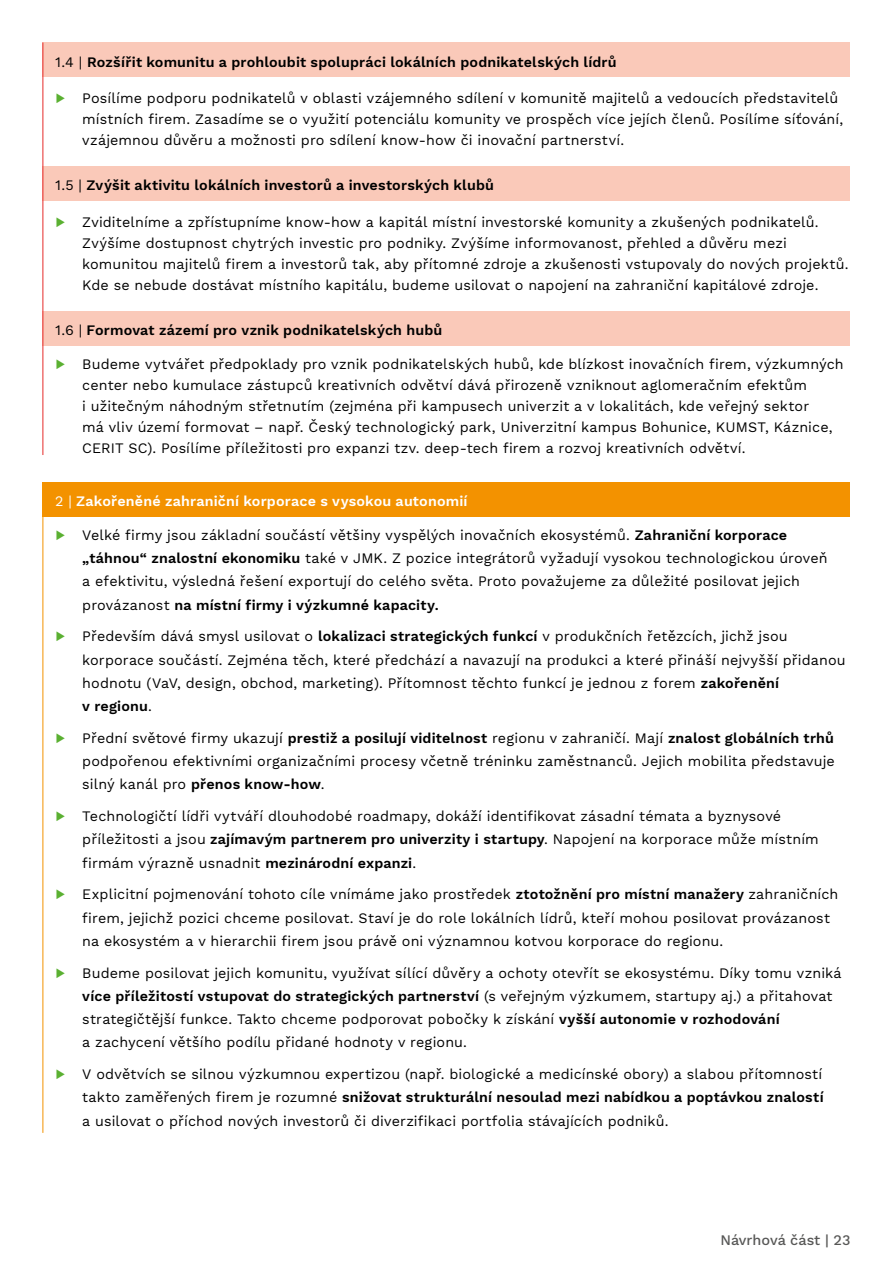
<style>
.page{position:relative;width:893px;height:1263px;background:#fff}
.page>*{position:absolute;margin:0;border:0;box-sizing:border-box;transform-origin:0 0}
.t1{font:500 14.4px "Work Sans";color:#575756}
.t2{font:14.25px/23.2px "Work Sans";letter-spacing:.01em;color:#000}
.t3{font:600 14.25px "Work Sans";letter-spacing:.01em;color:#000}
.t4{font:600 14.25px "Work Sans";letter-spacing:.01em;color:#fff}
.s1{font-weight:400}
.s2{font-weight:200;color:#5ab031}
.s3{font-weight:600}
</style>
<div class="page">
<div style="left:43px;top:43px;width:807px;height:34px;background:#fac9b9"></div>
<div style="left:43px;top:166px;width:807px;height:35px;background:#fac9b9"></div>
<div style="left:43px;top:311px;width:807px;height:35px;background:#fac9b9"></div>
<div style="left:43px;top:482px;width:807px;height:35px;background:#f39200"></div>
<hr style="left:43px;top:43px;width:1px;height:412px;background:#e62b29">
<hr style="left:43px;top:482px;width:1px;height:651px;background:#f39200">
<p class="t3" style="left:55px;top:53px;width:563px"><span class="s1">1.4 |</span> Rozšířit komunitu a prohloubit spolupráci lokálních podnikatelských lídrů</p>
<p class="t2" style="left:82px;top:89px;width:762px;line-height:21px;text-indent:-27px"><span class="s2">▶</span> Posílíme podporu podnikatelů v oblasti vzájemného sdílení v komunitě majitelů a vedoucích představitelů místních firem. Zasadíme se o využití potenciálu komunity ve prospěch více jejích členů. Posílíme síťování, vzájemnou důvěru a možnosti pro sdílení know-how či inovační partnerství.</p>
<p class="t3" style="left:55px;top:177px;width:440px"><span class="s1">1.5 |</span> Zvýšit aktivitu lokálních investorů a investorských klubů</p>
<p class="t2" style="left:82px;top:212px;width:768px;line-height:21px;text-indent:-27px"><span class="s2">▶</span> Zviditelníme a zpřístupníme know-how a kapitál místní investorské komunity a zkušených podnikatelů.<br>Zvýšíme dostupnost chytrých investic pro podniky. Zvýšíme informovanost, přehled a důvěru mezi komunitou majitelů firem a investorů tak, aby přítomné zdroje a zkušenosti vstupovaly do nových projektů.<br>Kde se nebude dostávat místního kapitálu, budeme usilovat o napojení na zahraniční kapitálové zdroje.</p>
<p class="t3" style="left:55px;top:322px;width:389px"><span class="s1">1.6 |</span> Formovat zázemí pro vznik podnikatelských hubů</p>
<p class="t2" style="left:82px;top:354px;width:763px;line-height:21px;text-indent:-27px"><span class="s2">▶</span> Budeme vytvářet předpoklady pro vznik podnikatelských hubů, kde blízkost inovačních firem, výzkumných center nebo kumulace zástupců kreativních odvětví dává přirozeně vzniknout aglomeračním efektům<br>i užitečným náhodným střetnutím (zejména při kampusech univerzit a v lokalitách, kde veřejný sektor<br>má vliv území formovat – např. Český technologický park, Univerzitní kampus Bohunice, KUMST, Káznice, CERIT SC). Posílíme příležitosti pro expanzi tzv. deep-tech firem a rozvoj kreativních odvětví.</p>
<p class="t4" style="left:55px;top:493px;width:414px"><span class="s1">2 |</span> Zakořeněné zahraniční korporace s vysokou autonomií</p>
<p class="t2" style="left:82px;top:524px;width:747px;text-indent:-27px"><span class="s2">▶</span> Velké firmy jsou základní součástí většiny vyspělých inovačních ekosystémů. <span class="s3">Zahraniční korporace „táhnou“ znalostní ekonomiku</span> také v JMK. Z pozice integrátorů vyžadují vysokou technologickou úroveň a efektivitu, výsledná řešení exportují do celého světa. Proto považujeme za důležité posilovat jejich provázanost <span class="s3">na místní firmy i výzkumné kapacity.</span></p>
<p class="t2" style="left:82px;top:625px;width:765px;text-indent:-27px"><span class="s2">▶</span> Především dává smysl usilovat o <span class="s3">lokalizaci strategických funkcí</span> v produkčních řetězcích, jichž jsou korporace součástí. Zejména těch, které předchází a navazují na produkci a které přináší nejvyšší přidanou hodnotu (VaV, design, obchod, marketing). Přítomnost těchto funkcí je jednou z forem <span class="s3">zakořenění<br>v regionu</span>.</p>
<p class="t2" style="left:82px;top:727px;width:754px;text-align:justify;text-indent:-27px"><span class="s2">▶</span> Přední světové firmy ukazují <span class="s3">prestiž a posilují viditelnost</span> regionu v zahraničí. Mají <span class="s3">znalost globálních trhů </span>podpořenou efektivními organizačními procesy včetně tréninku zaměstnanců. Jejich mobilita představuje silný kanál pro <span class="s3">přenos know-how</span>.</p>
<p class="t2" style="left:82px;top:805px;width:738px;text-indent:-27px"><span class="s2">▶</span> Technologičtí lídři vytváří dlouhodobé roadmapy, dokáží identifikovat zásadní témata a byznysové příležitosti a jsou <span class="s3">zajímavým partnerem pro univerzity i startupy</span>. Napojení na korporace může místním firmám výrazně usnadnit <span class="s3">mezinárodní expanzi</span>.</p>
<p class="t2" style="left:82px;top:883px;width:758px;text-indent:-27px"><span class="s2">▶</span> Explicitní pojmenování tohoto cíle vnímáme jako prostředek <span class="s3">ztotožnění pro místní manažery</span> zahraničních firem, jejichž pozici chceme posilovat. Staví je do role lokálních lídrů, kteří mohou posilovat provázanost na ekosystém a v hierarchii firem jsou právě oni významnou kotvou korporace do regionu.</p>
<p class="t2" style="left:82px;top:962px;width:761px;text-indent:-27px"><span class="s2">▶</span> Budeme posilovat jejich komunitu, využívat sílící důvěry a ochoty otevřít se ekosystému. Díky tomu vzniká <span class="s3">více příležitostí vstupovat do strategických partnerství</span> (s veřejným výzkumem, startupy aj.) a přitahovat strategičtější funkce. Takto chceme podporovat pobočky k získání <span class="s3">vyšší autonomie v rozhodování<br></span>a zachycení většího podílu přidané hodnoty v regionu.</p>
<p class="t2" style="left:82px;top:1063px;width:743px;text-align:justify;text-indent:-27px"><span class="s2">▶</span> V odvětvích se silnou výzkumnou expertizou (např. biologické a medicínské obory) a slabou přítomností takto zaměřených firem je rozumné <span class="s3">snižovat strukturální nesoulad mezi nabídkou a poptávkou znalostí </span>a usilovat o příchod nových investorů či diverzifikaci portfolia stávajících podniků.</p>
<p class="t1" style="left:720px;top:1231px;width:131px">Návrhová část | 23</p>
</div>
